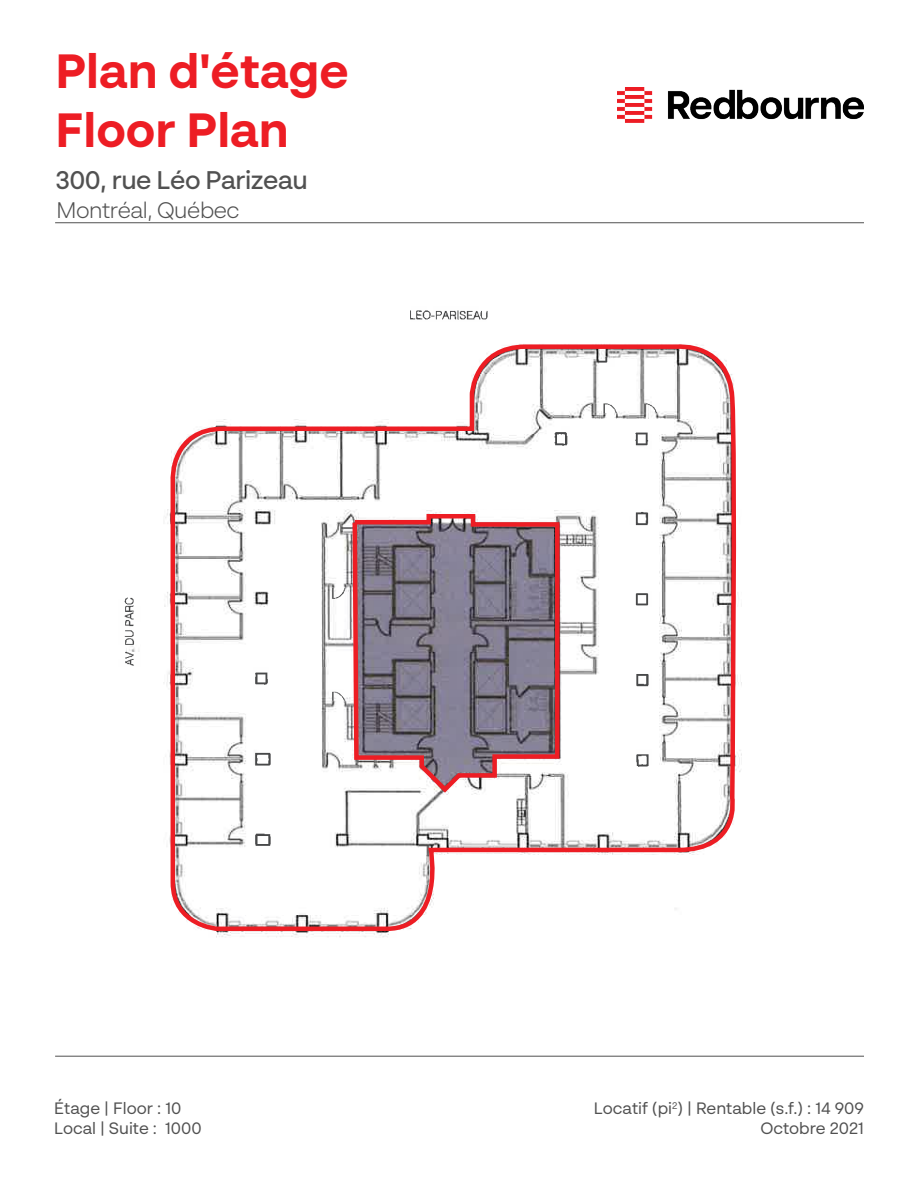
<style>
.page{position:relative;width:918px;height:1188px;background:#fff}
.page>*{position:absolute;margin:0;border:0;box-sizing:border-box;transform-origin:0 0}
.t1{font:700 48px/58.8px "BR Sonoma";color:#ed1d24}
.t2{font:500 25.5px "BR Sonoma";letter-spacing:-.02em;color:#515151}
.t3{font:300 22.5px "BR Sonoma";letter-spacing:-.02em;color:#515151}
.t4{font:16.5px "BR Sonoma";color:#515151}
</style>
<div class="page">
<hr style="left:55px;top:1056px;width:809px;height:1px;background:#515151">
<hr style="left:55px;top:222px;width:809px;height:1px;background:#515151">
<img style="left:618px;top:87px;width:246px;height:36px">
<svg style="left:168px;top:344px;width:573px;height:589px"></svg>
<p class="t1" style="left:55px;top:42px;width:295px">Plan d'étage<br>Floor Plan</p>
<p class="t2" style="left:55px;top:164px;width:254px">300, rue Léo Parizeau</p>
<p class="t3" style="left:57px;top:196px;width:185px">Montréal, Québec</p>
<p class="t4" style="left:54px;top:1098px;width:129px">Étage | Floor : 10</p>
<p class="t4" style="left:54px;top:1118px;width:149px">Local | Suite : 1000</p>
<p class="t4" style="left:594px;top:1098px;width:272px">Locatif (pi<sup>2</sup>) | Rentable (s.f.) : 14 909</p>
<p class="t4" style="left:760px;top:1118px;width:105px">Octobre 2021</p>
</div>
